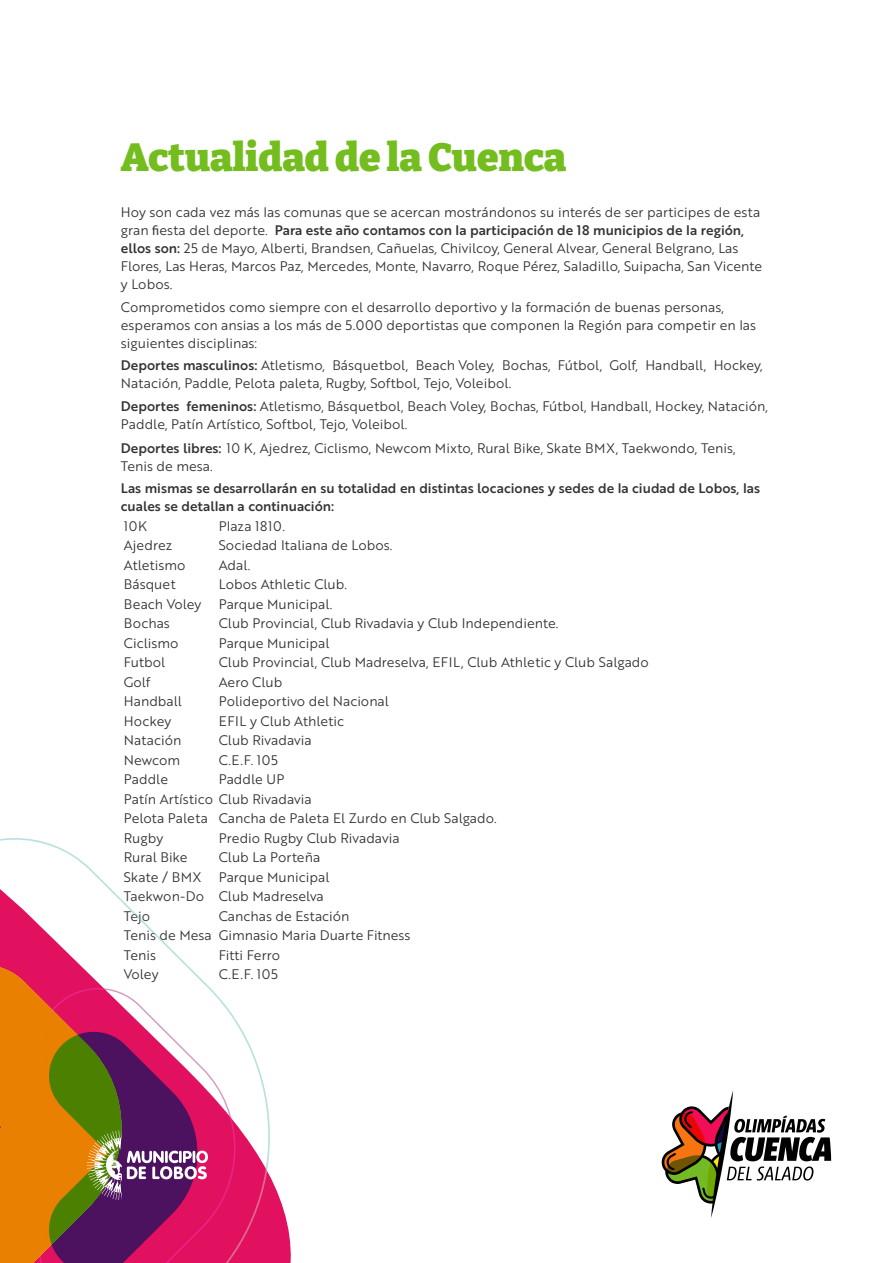
<style>
.page{position:relative;width:893px;height:1263px;background:#fff}
.page>*{position:absolute;margin:0;border:0;box-sizing:border-box;transform-origin:0 0}
.t1{font:900 39px "Bitter";color:#73bd1f}
.t2{font:13.5px/18px "Brother 1816 Book";color:#333}
.t3{font:13.5px/18px "Brother 1816 Medium";color:#333}
.t4{font:13.5px "Brother 1816 Book";letter-spacing:.03em;color:#333}
.s1{font-family:"Brother 1816 Book"}
.s2{font-family:"Myriad Pro"}
.s3{font-family:"Brother 1816 Medium"}
</style>
<div class="page">
<svg style="left:270px;top:1176px;width:21px;height:87px;fill:#e1115f"></svg>
<svg style="left:0;top:838px;width:270px;height:425px"></svg>
<svg style="left:208px;top:988px;width:27px;height:275px"></svg>
<svg style="left:0;top:958px;width:208px;height:305px"></svg>
<svg style="left:662px;top:1090px;width:169px;height:128px"></svg>
<h1 class="t1" style="left:121px;top:133px;width:447px">Actualidad de la Cuenca</h1>
<p class="t2" style="left:121px;top:203px;width:641px">Hoy son cada vez más las comunas que se acercan mostrándonos su interés de ser participes de esta</p>
<p class="t3" style="left:121px;top:221px;width:625px"><span class="s1">gran</span> <span class="s2">fi</span><span class="s1">esta del deporte.</span> Para este año contamos con la participación de 18 municipios de la región,</p>
<p class="t2" style="left:121px;top:239px;width:643px"><span class="s3">ellos son:</span> 25 de Mayo, Alberti, Brandsen, Cañuelas, Chivilcoy, General Alvear, General Belgrano, Las<br>Flores, Las Heras, Marcos Paz, Mercedes, Monte, Navarro, Roque Pérez, Saladillo, Suipacha, San Vicente y Lobos.</p>
<p class="t2" style="left:121px;top:298px;width:637px">Comprometidos como siempre con el desarrollo deportivo y la formación de buenas personas, esperamos con ansias a los más de 5.000 deportistas que componen la Región para competir en las siguientes disciplinas:</p>
<p class="t2" style="left:121px;top:356px;width:643px"><span class="s3">Deportes masculinos:</span> Atletismo, Básquetbol, Beach Voley, Bochas, Fútbol, Golf, Handball, Hockey,<br>Natación, Paddle, Pelota paleta, Rugby, Softbol, Tejo, Voleibol.</p>
<p class="t2" style="left:121px;top:397px;width:649px"><span class="s3">Deportes femeninos:</span> Atletismo, Básquetbol, Beach Voley, Bochas, Fútbol, Handball, Hockey, Natación,<br>Paddle, Patín Artístico, Softbol, Tejo, Voleibol.</p>
<p class="t2" style="left:121px;top:439px;width:616px"><span class="s3">Deportes libres:</span> 10 K, Ajedrez, Ciclismo, Newcom Mixto, Rural Bike, Skate BMX, Taekwondo, Tenis,<br>Tenis de mesa.</p>
<p class="t3" style="left:121px;top:479px;width:641px">Las mismas se desarrollarán en su totalidad en distintas locaciones y sedes de la ciudad de Lobos, las cuales se detallan a continuación:</p>
<p class="t2" style="left:124px;top:516px;width:24px">10K</p>
<p class="t4" style="left:219px;top:516px;width:68px">Plaza 1810.</p>
<p class="t2" style="left:124px;top:536px;width:50px">Ajedrez</p>
<p class="t2" style="left:219px;top:536px;width:175px">Sociedad Italiana de Lobos.</p>
<p class="t2" style="left:124px;top:555px;width:63px">Atletismo</p>
<p class="t2" style="left:219px;top:555px;width:33px">Adal.</p>
<p class="t2" style="left:124px;top:575px;width:53px">Básquet</p>
<p class="t2" style="left:219px;top:575px;width:130px">Lobos Athletic Club.</p>
<p class="t2" style="left:124px;top:594px;width:79px">Beach Voley</p>
<p class="t2" style="left:219px;top:594px;width:115px">Parque Municipal.</p>
<p class="t2" style="left:124px;top:614px;width:48px">Bochas</p>
<p class="t2" style="left:219px;top:614px;width:341px">Club Provincial, Club Rivadavia y Club Independiente.</p>
<p class="t2" style="left:124px;top:633px;width:56px">Ciclismo</p>
<p class="t2" style="left:219px;top:633px;width:112px">Parque Municipal</p>
<p class="t2" style="left:124px;top:653px;width:43px">Futbol</p>
<p class="t2" style="left:219px;top:653px;width:432px">Club Provincial, Club Madreselva, EFIL, Club Athletic y Club Salgado</p>
<p class="t2" style="left:124px;top:672px;width:28px">Golf</p>
<p class="t2" style="left:219px;top:672px;width:65px">Aero Club</p>
<p class="t2" style="left:124px;top:692px;width:60px">Handball</p>
<p class="t2" style="left:219px;top:692px;width:172px">Polideportivo del Nacional</p>
<p class="t2" style="left:124px;top:711px;width:49px">Hockey</p>
<p class="t2" style="left:219px;top:711px;width:127px">EFIL y Club Athletic</p>
<p class="t2" style="left:124px;top:731px;width:59px">Natación</p>
<p class="t2" style="left:219px;top:731px;width:94px">Club Rivadavia</p>
<p class="t2" style="left:124px;top:750px;width:58px">Newcom</p>
<p class="t2" style="left:219px;top:750px;width:61px">C.E.F. 105</p>
<p class="t2" style="left:124px;top:770px;width:46px">Paddle</p>
<p class="t2" style="left:124px;top:769px;width:374px;line-height:19.5px;text-indent:95px">Paddle UP<br>Patín Artístico Club Rivadavia<br>Pelota Paleta Cancha de Paleta El Zurdo en Club Salgado.<br>Rugby</p>
<p class="t2" style="left:219px;top:828px;width:182px">Predio Rugby Club Rivadavia</p>
<p class="t2" style="left:124px;top:848px;width:65px">Rural Bike</p>
<p class="t2" style="left:219px;top:848px;width:103px">Club La Porteña</p>
<p class="t2" style="left:124px;top:867px;width:79px">Skate / BMX</p>
<p class="t2" style="left:124px;top:867px;width:207px;line-height:19.5px;text-indent:95px">Parque Municipal<br>Taekwon-Do Club Madreselva<br>Tejo</p>
<p class="t2" style="left:124px;top:906px;width:288px;line-height:19.5px;text-indent:95px">Canchas de Estación<br>Tenis de Mesa Gimnasio Maria Duarte Fitness<br>Tenis</p>
<p class="t2" style="left:219px;top:945px;width:63px">Fitti Ferro</p>
<p class="t2" style="left:124px;top:965px;width:36px">Voley</p>
<p class="t2" style="left:219px;top:965px;width:61px">C.E.F. 105</p>
</div>
